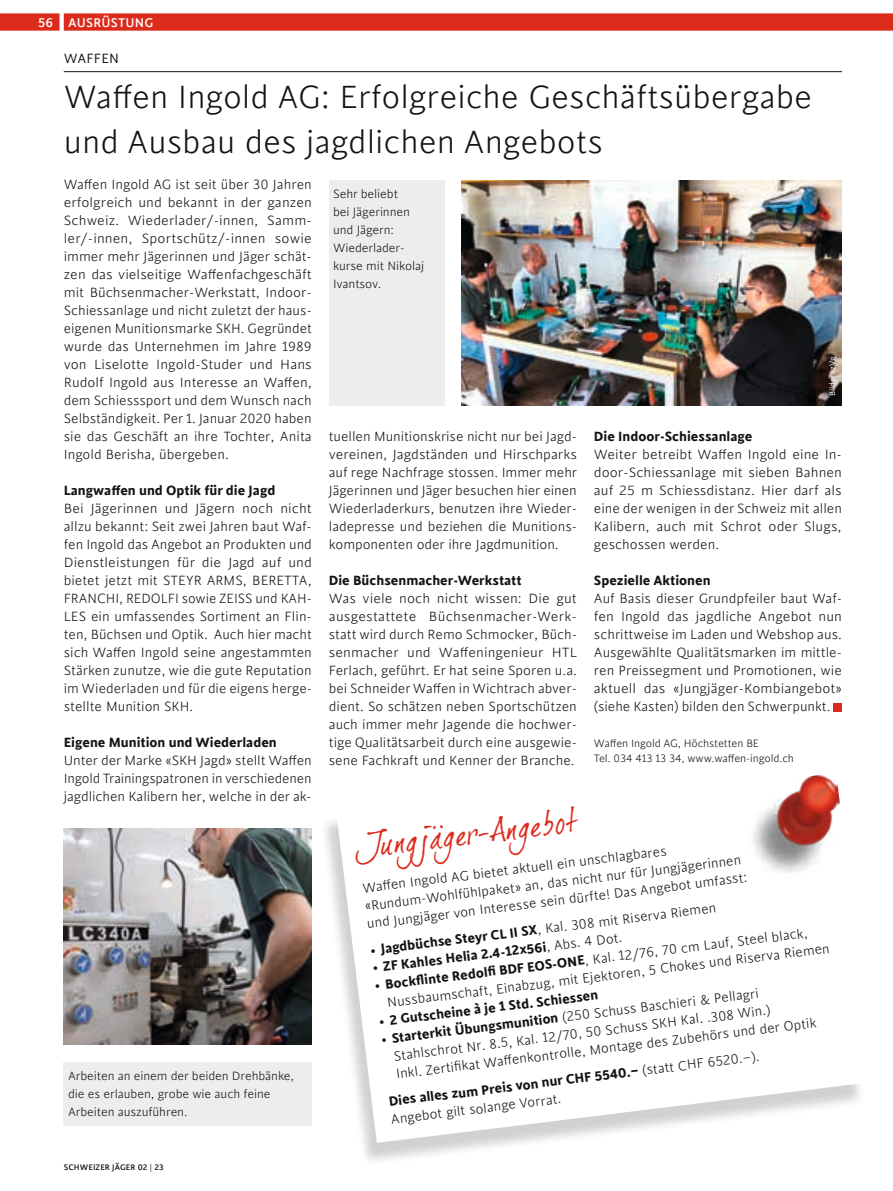
<style>
.page{position:relative;width:893px;height:1191px;background:#fff}
.page>*{position:absolute;margin:0;border:0;box-sizing:border-box;transform-origin:0 0}
.t1{font:300 36px/45px "Cinta";color:#131413}
.t2{font:33px "Dear Joe 2";color:#dc2a1b}
.t3{font:300 15px/18px "Cinta";color:#131413;text-align:justify}
.t4{font:700 15px "Cinta";color:#131413}
.t5{font:15px "Cinta";letter-spacing:.01em;color:#131413}
.t6{font:500 14.25px "Cinta";letter-spacing:.015em;color:#fff}
.t7{font:300 13.5px/18px "Cinta";letter-spacing:-.01em;color:#131413}
.t8{font:300 12px/15px "Cinta";letter-spacing:-.01em;color:#131413}
.t9{font:500 9px "Cinta";letter-spacing:.01em;color:#131413}
.t10{font:9px "Cinta";color:#fff}
.s1{font-weight:700}
.s2{font-weight:300}
</style>
<div class="page">
<div style="left:64px;top:13px;width:829px;height:18px;background:#dc2a1b"></div>
<div style="left:329px;top:180px;width:115px;height:225px;background:#eceded"></div>
<hr style="left:64px;top:71px;width:778px;height:1px;background:#131413">
<img style="left:461px;top:180px;width:381px;height:225px">
<img style="left:64px;top:828px;width:248px;height:216px">
<div style="left:319px;top:756px;width:546px;height:410px;background:#131413;opacity:.2"></div>
<svg style="left:336px;top:756px;width:529px;height:386px"></svg>
<img style="left:738px;top:773px;width:111px;height:117px">
<div style="left:64px;top:1062px;width:248px;height:63px;background:#eceded"></div>
<div style="left:833px;top:702px;width:9px;height:9px;background:#dc2a1b"></div>
<div style="left:0;top:13px;width:60px;height:18px;background:#dc2a1b"></div>
<p class="t6" style="left:38px;top:14px;width:17px">56</p>
<p class="t6" style="left:68px;top:14px;width:87px">AUSRÜSTUNG</p>
<p class="t5" style="left:64px;top:50px;width:57px">WAFFEN</p>
<h1 class="t1" style="left:64px;top:75px;width:750px">Waffen Ingold AG: Erfolgreiche Geschäftsübergabe und Ausbau des jagdlichen Angebots</h1>
<p class="t3" style="left:64px;top:176px;width:250px;text-align:left">Waffen Ingold AG ist seit über 30 Jahren erfolgreich und bekannt in der ganzen Schweiz. Wiederlader/-innen, Samm&shy;ler/-innen, Sportschütz/-innen sowie immer mehr Jägerinnen und Jäger schät&shy;zen das vielseitige Waffenfachgeschäft mit Büchsenmacher-Werkstatt, Indoor-- Schiessanlage und nicht zuletzt der haus&shy;eigenen Munitionsmarke SKH. Gegründet wurde das Unternehmen im Jahre 1989 von Liselotte Ingold-Studer und Hans Rudolf Ingold aus Interesse an Waffen, dem Schiesssport und dem Wunsch nach Selbständigkeit. Per 1. Januar 2020 haben sie das Geschäft an ihre Tochter, Anita Ingold Berisha, übergeben.</p>
<p class="t4" style="left:64px;top:481px;width:213px">Langwaffen und Optik für die Jagd</p>
<p class="t3" style="left:64px;top:500px;width:250px">Bei Jägerinnen und Jägern noch nicht allzu bekannt: Seit zwei Jahren baut Waf&shy;fen Ingold das Angebot an Produkten und Dienstleistungen für die Jagd auf und bietet jetzt mit STEYR ARMS, BERETTA, FRANCHI, REDOLFI sowie ZEISS und KAH-LES ein umfassendes Sortiment an Flin&shy;ten, Büchsen und Optik. Auch hier macht sich Waffen Ingold seine angestammten Stärken zunutze, wie die gute Reputation im Wiederladen und für die eigens herge&shy;stellte Munition SKH.</p>
<p class="t4" style="left:64px;top:733px;width:215px">Eigene Munition und Wiederladen</p>
<p class="t3" style="left:64px;top:752px;width:250px">Unter der Marke «SKH Jagd» stellt Waffen Ingold Trainingspatronen in verschiedenen jagdlichen Kalibern her, welche in der ak-</p>
<p class="t7" style="left:68px;top:1067px;width:228px">Arbeiten an einem der beiden Drehbänke, die es erlauben, grobe wie auch feine<br>Arbeiten auszuführen.</p>
<p class="t7" style="left:333px;top:185px;width:93px">Sehr beliebt<br>bei Jägerinnen und Jägern:<br>Wiederlader&shy;kurse mit Nikolaj<br>Ivantsov.</p>
<p class="t3" style="left:329px;top:428px;width:250px">tuellen Munitionskrise nicht nur bei Jagd&shy;vereinen, Jagdständen und Hirschparks auf rege Nachfrage stossen. Immer mehr Jägerinnen und Jäger besuchen hier einen Wiederladerkurs, benutzen ihre Wieder&shy;ladepresse und beziehen die Munitions&shy;komponenten oder ihre Jagdmunition.</p>
<p class="t4" style="left:329px;top:571px;width:194px">Die Büchsenmacher-Werkstatt</p>
<p class="t3" style="left:329px;top:590px;width:250px">Was viele noch nicht wissen: Die gut ausgestattete Büchsenmacher-Werk&shy;statt wird durch Remo Schmocker, Büch&shy;senmacher und Waffeningenieur HTL Ferlach, geführt. Er hat seine Sporen u.a. bei Schneider Waffen in Wichtrach abver&shy;dient. So schätzen neben Sportschützen auch immer mehr Jagende die hochwer&shy;tige Qualitätsarbeit durch eine ausgewie&shy;sene Fachkraft und Kenner der Branche.</p>
<p class="t10" style="left:827px;top:396px;width:41px;rotate:-90deg">Bilder: zVg</p>
<p class="t4" style="left:594px;top:427px;width:160px">Die Indoor-Schiessanlage</p>
<p class="t3" style="left:594px;top:446px;width:250px">Weiter betreibt Waffen Ingold eine In&shy;door-Schiessanlage mit sieben Bahnen auf 25 m Schiessdistanz. Hier darf als eine der wenigen in der Schweiz mit allen Kalibern, auch mit Schrot oder Slugs, geschossen werden.</p>
<p class="t4" style="left:594px;top:571px;width:118px">Spezielle Aktionen</p>
<p class="t3" style="left:594px;top:590px;width:250px">Auf Basis dieser Grundpfeiler baut Waf&shy;fen Ingold das jagdliche Angebot nun schrittweise im Laden und Webshop aus.<br>Ausgewählte Qualitätsmarken im mittle&shy;ren Preissegment und Promotionen, wie aktuell das «Jungjäger- Kombiangebot» (siehe Kasten) bilden den Schwerpunkt.</p>
<p class="t8" style="left:594px;top:736px;width:202px">Waffen Ingold AG, Höchstetten BE<br>Tel. 034 413 13 34, www.waffen- ingold.ch</p>
<h2 class="t2" style="left:364px;top:826px;width:214px;rotate:-7deg">Jungjäger-Angebot</h2>
<p class="t3" style="left:362px;top:879px;width:384px;text-align:left;rotate:-7deg">Waff en Ingold AG bietet aktuell ein unschlagbares «Rundum-Wohlfühlpaket» an, das nicht nur für Jungjägerinnen und Jungjäger von Interesse sein dürfte! Das Angebot umfasst:</p>
<p class="t3" style="left:369px;top:941px;width:350px;rotate:-7deg"><span class="s1">• Jagdbüchse Steyr CL II SX</span>, Kal. 308 mit Riserva Riemen</p>
<p class="t3" style="left:384px;top:976px;width:447px;text-indent:-11px;rotate:-7deg"><span class="s1">• Bockfl inte Redolfi BDF EOS-ONE</span>, Kal. 12/76, 70 cm Lauf, Steel black,<br>Nussbaumschaft, Einabzug, mit Ejektoren, 5 Chokes und Riserva Riemen</p>
<p class="t4" style="left:371px;top:958px;width:253px;rotate:-7deg">• ZF Kahles Helia 2.4-12x56i<span class="s2">, Abs. 4 Dot.</span></p>
<p class="t3" style="left:391px;top:1029px;width:425px;text-align:left;text-indent:-11px;rotate:-7deg"><span class="s1">• Starterkit Übungsmunition</span> (250 Schuss Baschieri &amp; Pellagri<br>Stahlschrot Nr. 8.5, Kal. 12/70, 50 Schuss SKH Kal. .308 Win.)<br>Inkl. Zertifi kat Waff enkontrolle, Montage des Zubehörs und der Optik</p>
<p class="t4" style="left:378px;top:1012px;width:222px;rotate:-7deg">• 2 Gutscheine à je 1 Std. Schiessen</p>
<p class="t3" style="left:388px;top:1093px;width:375px;rotate:-7deg"><span class="s1">Dies alles zum Preis von nur CHF 5540.–</span> (statt CHF 6520.–).<br>Angebot gilt solange Vorrat.</p>
<p class="t9" style="left:64px;top:1162px;width:101px">SCHWEIZER JÄGER 02 <span class="s2">|</span> 23</p>
</div>
